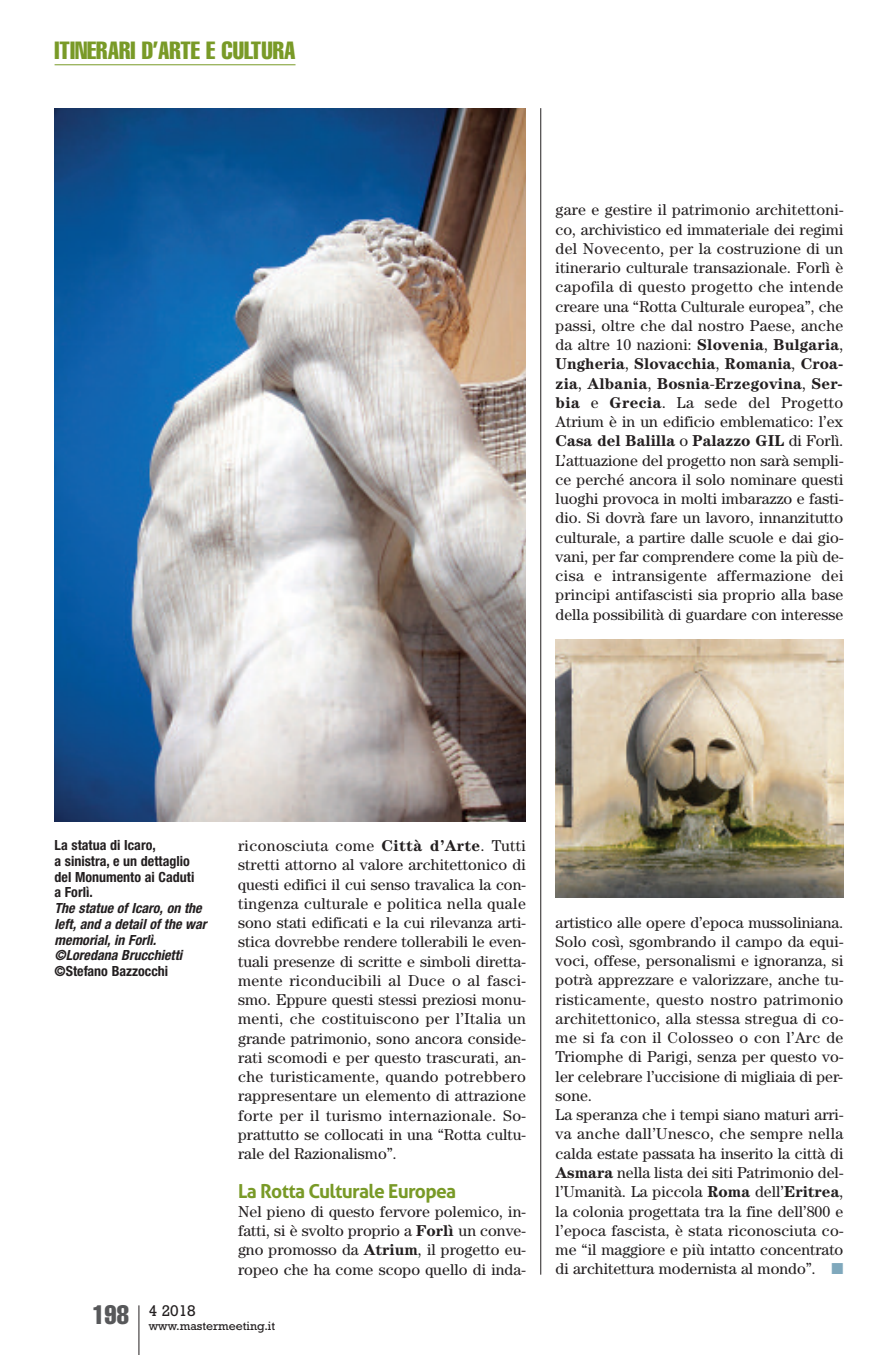
<style>
.page{position:relative;width:893px;height:1355px;background:#fff}
.page>*{position:absolute;margin:0;border:0;box-sizing:border-box;transform-origin:0 0}
.t1{font:extra-condensed 24.5px "Helvetica";color:#799a27}
.t2{font:700 19.25px "Aller";letter-spacing:-.035em;color:#799a27}
.t3{font:15.75px/19.2px "Century";color:#231f20;text-align:justify}
.t4{font:15.75px "Rockwell";color:#231f20}
.t5{font:700 condensed 14px/15.8px "Helvetica Neue";color:#231f20}
.t6{font:italic 700 condensed 14px/15.8px "Helvetica Neue";color:#231f20}
.t7{font:12.25px "Rockwell";color:#231f20}
.s1{font-weight:700}
.s2{color:#7fa8bc}
</style>
<div class="page">
<hr style="left:138px;top:1305px;width:1px;height:49px;background:#231f20">
<hr style="left:55px;top:64px;width:240px;height:1px;background:#799a27">
<hr style="left:540px;top:108px;width:1px;height:1166px;background:#231f20">
<img style="left:55px;top:108px;width:471px;height:713px">
<img style="left:556px;top:639px;width:287px;height:258px">
<h1 class="t1" style="left:55px;top:42px;width:242px">ITINERARI D’ARTE E CULTURA</h1>
<p class="t3" style="left:556px;top:202px;width:289px">gare e gestire il patrimonio architettoni&shy;co, archivistico ed immateriale dei regimi del Novecento, per la costruzione di un itinerario culturale transazionale. Forlì è capofila di questo progetto che intende creare una “Rotta Culturale europea”, che passi, oltre che dal nostro Paese, anche da altre 10 nazioni: <span class="s1">Slovenia</span>, <span class="s1">Bulgaria</span>, <span class="s1">Ungheria</span>, <span class="s1">Slovacchia</span>, <span class="s1">Romania</span>, <span class="s1">Croa&shy;zia</span>, <span class="s1">Albania</span>, <span class="s1">Bosnia</span>-<span class="s1">Erzegovina</span>, <span class="s1">Ser&shy;bia</span> e <span class="s1">Grecia</span>. La sede del Progetto Atrium è in un edificio emblematico: l’ex <span class="s1">Casa del Balilla</span> o <span class="s1">Palazzo GIL</span> di Forlì.<br>L’attuazione del progetto non sarà sempli&shy;ce perché ancora il solo nominare questi luoghi provoca in molti imbarazzo e fasti&shy;dio. Si dovrà fare un lavoro, innanzitutto culturale, a partire dalle scuole e dai gio&shy;vani, per far comprendere come la più de&shy;cisa e intransigente affermazione dei principi antifascisti sia proprio alla base della possibilità di guardare con interesse</p>
<p class="t5" style="left:55px;top:838px;width:141px">La statua di Icaro,<br>a sinistra, e un dettaglio del Monumento ai Caduti a Forlì.</p>
<p class="t6" style="left:55px;top:901px;width:153px">The statue of Icaro, on the left, and a detail of the war memorial, in Forlì. ©Loredana Brucchietti</p>
<p class="t5" style="left:55px;top:964px;width:115px">©Stefano Bazzocchi</p>
<p class="t3" style="left:238px;top:837px;width:289px">riconosciuta come <span class="s1">Città d’Arte</span>. Tutti stretti attorno al valore architettonico di questi edifici il cui senso travalica la con&shy;tingenza culturale e politica nella quale sono stati edificati e la cui rilevanza arti&shy;stica dovrebbe rendere tollerabili le even&shy;tuali presenze di scritte e simboli diretta&shy;mente riconducibili al Duce o al fasci&shy;smo. Eppure questi stessi preziosi monu&shy;menti, che costituiscono per l’Italia un grande patrimonio, sono ancora conside&shy;rati scomodi e per questo trascurati, an&shy;che turisticamente, quando potrebbero rappresentare un elemento di attrazione forte per il turismo internazionale. So&shy;prattutto se collocati in una “Rotta cultu&shy;rale del Razionalismo”.</p>
<p class="t2" style="left:238px;top:1178px;width:220px">La Rotta Culturale Europea</p>
<p class="t3" style="left:238px;top:1203px;width:289px">Nel pieno di questo fervore polemico, in&shy;fatti, si è svolto proprio a <span class="s1">Forlì</span> un conve&shy;gno promosso da <span class="s1">Atrium</span>, il progetto eu&shy;ropeo che ha come scopo quello di inda-</p>
<p class="t7" style="left:92px;top:1321px;width:184px"><sup>198</sup> www.mastermeeting.it</p>
<p class="t4" style="left:149px;top:1305px;width:49px">4 2018</p>
<p class="t3" style="left:556px;top:913px;width:289px;text-align:left">artistico alle opere d’epoca mussoliniana.<br>Solo così, sgombrando il campo da equi&shy;voci, offese, personalismi e ignoranza, si potrà apprezzare e valorizzare, anche tu&shy;risticamente, questo nostro patrimonio architettonico, alla stessa stregua di co&shy;me si fa con il Colosseo o con l’Arc de Triomphe di Parigi, senza per questo vo&shy;ler celebrare l’uccisione di migliaia di per&shy;sone.<br>La speranza che i tempi siano maturi arri&shy;va anche dall’Unesco, che sempre nella calda estate passata ha inserito la città di <span class="s1">Asmara</span> nella lista dei siti Patrimonio del&shy;l’Umanità. La piccola <span class="s1">Roma</span> dell’<span class="s1">Eritrea</span>, la colonia progettata tra la fine dell’800 e l’epoca fascista, è stata riconosciuta co&shy;me “il maggiore e più intatto concentrato di architettura modernista al mondo”. <span class="s2">■</span></p>
</div>
